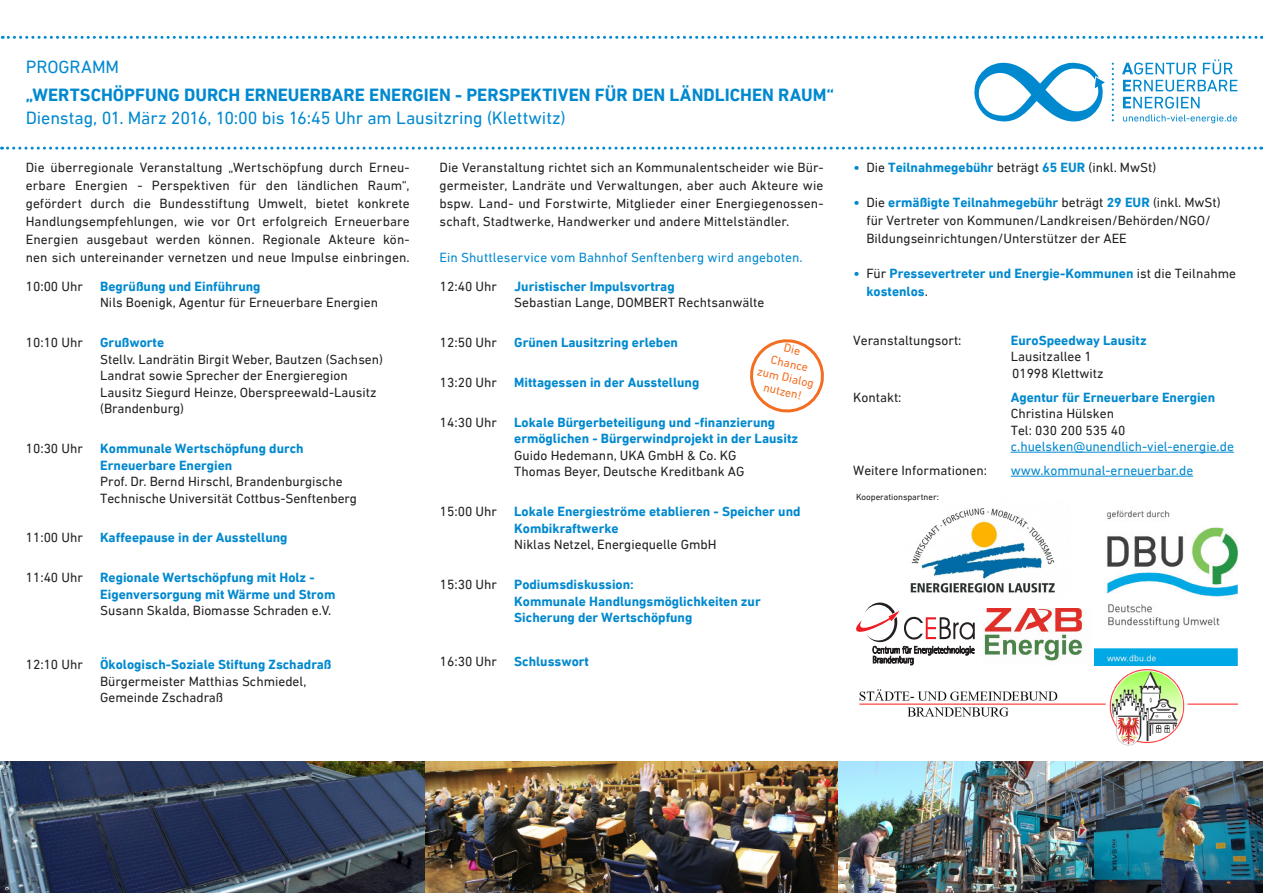
<style>
.page{position:relative;width:1263px;height:893px;background:#fff}
.page>*{position:absolute;margin:0;border:0;box-sizing:border-box;transform-origin:0 0}
.t1{font:700 18px/22.5px "DIN Next LT Pro";color:#0089cf}
.t2{font:18px "DIN Next LT Pro";color:#0089cf}
.Titel_Vortrag{font:13.5px/16.5px "DIN Next LT Pro";color:#231f20}
.Titel_Vortrag-2{font:700 13.5px/16.5px "DIN Next LT Pro";color:#0089cf}
.Titel_Vortrag-3{font:13.5px/16.5px "DIN Next LT Pro";color:#0089cf}
.t3{font:12px/14.4px "DIN Next LT Pro";color:#f36e21;text-align:center}
.t4{font:9px "DIN Next LT Pro";color:#231f20}
.s1{font-weight:400}
.s2{font-weight:700;color:#0089cf}
.s3{font-weight:400;color:#231f20}
.s4{font-weight:700}
.s5{color:#231f20}
</style>
<div class="page">
<svg style="left:2px;top:36px;width:1260px;height:3px"></svg>
<svg style="left:2px;top:147px;width:1260px;height:3px"></svg>
<img style="left:0;top:761px;width:424px;height:132px">
<img style="left:426px;top:761px;width:837px;height:132px">
<svg style="left:750px;top:339px;width:74px;height:74px"></svg>
<hr style="left:1011px;top:452px;width:223px;height:1px;background:#0089cf">
<hr style="left:1011px;top:476px;width:182px;height:1px;background:#0089cf">
<svg style="left:1112px;top:63px;width:2px;height:58px"></svg>
<svg style="left:974px;top:63px;width:131px;height:59px"></svg>
<svg style="left:1123px;top:115px;width:114px;height:8px"></svg>
<svg style="left:1122px;top:60px;width:115px;height:49px"></svg>
<img style="left:1094px;top:510px;width:143px;height:155px">
<svg style="left:856px;top:603px;width:119px;height:62px"></svg>
<img style="left:910px;top:508px;width:145px;height:85px">
<img style="left:983px;top:609px;width:100px;height:52px">
<img style="left:859px;top:669px;width:378px;height:77px">
<p class="t2" style="left:26px;top:56px;width:95px">PROGRAMM</p>
<p class="t1" style="left:26px;top:84px;width:810px">„WERTSCHÖPFUNG DURCH ERNEUERBARE ENERGIEN - PERSPEKTIVEN FÜR DEN LÄNDLICHEN RAUM“<br><span class="s1">Dienstag, 01. März 2016, 10:00 bis 16:45 Uhr am Lausitzring (Klettwitz)</span></p>
<p class="Titel_Vortrag" style="left:26px;top:158px;width:386px;line-height:18px;text-align:justify">Die überregionale Veranstaltung „Wertschöpfung durch Erneu&shy;erbare Energien - Perspektiven für den ländlichen Raum“, gefördert durch die Bundesstiftung Umwelt, bietet konkrete Handlungsempfehlungen, wie vor Ort erfolgreich Erneuerbare Energien ausgebaut werden können. Regionale Akteure kön&shy;nen sich untereinander vernetzen und neue Impulse einbringen.</p>
<p class="Titel_Vortrag" style="left:439px;top:158px;width:385px;line-height:18px;text-align:justify">Die Veranstaltung richtet sich an Kommunalentscheider wie Bür&shy;germeister, Landräte und Verwaltungen, aber auch Akteure wie bspw. Land- und Forstwirte, Mitglieder einer Energiegenossen&shy;schaft, Stadtwerke, Handwerker und andere Mittelständler.</p>
<p class="Titel_Vortrag-3" style="left:439px;top:249px;width:365px">Ein Shuttleservice vom Bahnhof Senftenberg wird angeboten.</p>
<p class="Titel_Vortrag" style="left:26px;top:278px;width:59px">10:00 Uhr</p>
<p class="Titel_Vortrag" style="left:100px;top:278px;width:279px"><span class="s2">Begrüßung und Einführung<br></span>Nils Boenigk, Agentur für Erneuerbare Energien</p>
<p class="Titel_Vortrag" style="left:26px;top:334px;width:59px">10:10 Uhr</p>
<p class="Titel_Vortrag" style="left:100px;top:334px;width:284px"><span class="s2">Grußworte<br></span>Stellv. Landrätin Birgit Weber, Bautzen (Sachsen)<br>Landrat sowie Sprecher der Energieregion Lausitz Siegurd Heinze, Oberspreewald-Lausitz (Brandenburg)</p>
<p class="Titel_Vortrag" style="left:26px;top:440px;width:59px">10:30 Uhr</p>
<p class="Titel_Vortrag" style="left:100px;top:440px;width:258px"><span class="s2">Kommunale Wertschöpfung durch Erneuerbare Energien<br></span>Prof. Dr. Bernd Hirschl, Brandenburgische Technische Universität Cottbus-Senftenberg</p>
<p class="Titel_Vortrag" style="left:26px;top:529px;width:59px">11:00 Uhr</p>
<p class="Titel_Vortrag-2" style="left:100px;top:530px;width:189px">Kaffeepause in der Ausstellung</p>
<p class="Titel_Vortrag" style="left:26px;top:569px;width:59px">11:40 Uhr</p>
<p class="Titel_Vortrag-2" style="left:100px;top:569px;width:237px">Regionale Wertschöpfung mit Holz -<br>Eigenversorgung mit Wärme und Strom<br><span class="s3">Susann Skalda, Biomasse Schraden e.V.</span></p>
<p class="Titel_Vortrag" style="left:26px;top:656px;width:59px">12:10 Uhr</p>
<p class="Titel_Vortrag" style="left:100px;top:656px;width:233px"><span class="s2">Ökologisch-Soziale Stiftung Zschadraß<br></span>Bürgermeister Matthias Schmiedel,<br>Gemeinde Zschadraß</p>
<p class="Titel_Vortrag" style="left:440px;top:278px;width:59px">12:40 Uhr</p>
<p class="Titel_Vortrag" style="left:514px;top:278px;width:252px"><span class="s2">Juristischer Impulsvortrag<br></span>Sebastian Lange, DOMBERT Rechtsanwälte</p>
<p class="Titel_Vortrag" style="left:440px;top:334px;width:59px">12:50 Uhr</p>
<p class="Titel_Vortrag-2" style="left:514px;top:334px;width:165px">Grünen Lausitzring erleben</p>
<p class="Titel_Vortrag" style="left:440px;top:374px;width:59px">13:20 Uhr</p>
<p class="Titel_Vortrag-2" style="left:514px;top:374px;width:187px">Mittagessen in der Ausstellung</p>
<p class="Titel_Vortrag" style="left:440px;top:414px;width:59px">14:30 Uhr</p>
<p class="Titel_Vortrag-2" style="left:514px;top:414px;width:285px">Lokale Bürgerbeteiligung und -finanzierung ermöglichen - Bürgerwindprojekt in der Lausitz <span class="s3">Guido Hedemann, UKA GmbH &amp; Co. KG<br>Thomas Beyer, Deutsche Kreditbank AG</span></p>
<p class="Titel_Vortrag" style="left:440px;top:503px;width:59px">15:00 Uhr</p>
<p class="Titel_Vortrag-2" style="left:514px;top:503px;width:288px">Lokale Energieströme etablieren - Speicher und<br>Kombikraftwerke<br><span class="s3">Niklas Netzel, Energiequelle GmbH</span></p>
<p class="Titel_Vortrag" style="left:440px;top:576px;width:59px">15:30 Uhr</p>
<p class="Titel_Vortrag-2" style="left:514px;top:576px;width:248px">Podiumsdiskussion:<br>Kommunale Handlungsmöglichkeiten zur<br>Sicherung der Wertschöpfung</p>
<p class="Titel_Vortrag" style="left:440px;top:653px;width:59px">16:30 Uhr</p>
<p class="Titel_Vortrag-2" style="left:514px;top:653px;width:76px">Schlusswort</p>
<p class="t3" style="left:766px;top:336px;width:59px;rotate:13deg">Die<br>Chance zum Dialog nutzen!</p>
<p class="Titel_Vortrag-2" style="left:854px;top:159px;width:304px">• <span class="s3">Die</span> Teilnahmegebühr <span class="s3">beträgt</span> 65 EUR <span class="s3">(inkl. MwSt)</span></p>
<p class="Titel_Vortrag" style="left:866px;top:193px;width:356px;line-height:18px;text-indent:-13px"><span class="s2">•</span> Die <span class="s2">ermäßigte Teilnahmegebühr</span> beträgt <span class="s2">29 EUR</span> (inkl. MwSt) für Vertreter von Kommunen/Landkreisen/Behörden/NGO/<br>Bildungseinrichtungen/Unterstützer der AEE</p>
<p class="Titel_Vortrag-2" style="left:866px;top:264px;width:371px;line-height:18px;text-indent:-13px">• <span class="s3">Für</span> Pressevertreter und Energie-Kommunen <span class="s3">ist die Teilnahme </span>kostenlos<span class="s3">.</span></p>
<p class="Titel_Vortrag" style="left:853px;top:332px;width:110px">Veranstaltungsort:</p>
<p class="Titel_Vortrag" style="left:1011px;top:332px;width:137px"><span class="s2">EuroSpeedway Lausitz<br></span>Lausitzallee 1<br>01998 Klettwitz</p>
<p class="Titel_Vortrag" style="left:853px;top:389px;width:50px">Kontakt:</p>
<p class="Titel_Vortrag-3" style="left:1011px;top:389px;width:225px"><span class="s4">Agentur für Erneuerbare Energien<br></span><span class="s5">Christina Hülsken<br>Tel: 030 200 535 40 </span>c.huelsken@unendlich-viel-energie.de</p>
<p class="Titel_Vortrag" style="left:853px;top:462px;width:135px">Weitere Informationen:</p>
<p class="Titel_Vortrag-3" style="left:1011px;top:462px;width:184px">www.kommunal-erneuerbar.de</p>
<p class="t4" style="left:856px;top:492px;width:84px">Kooperationspartner:</p>
</div>
